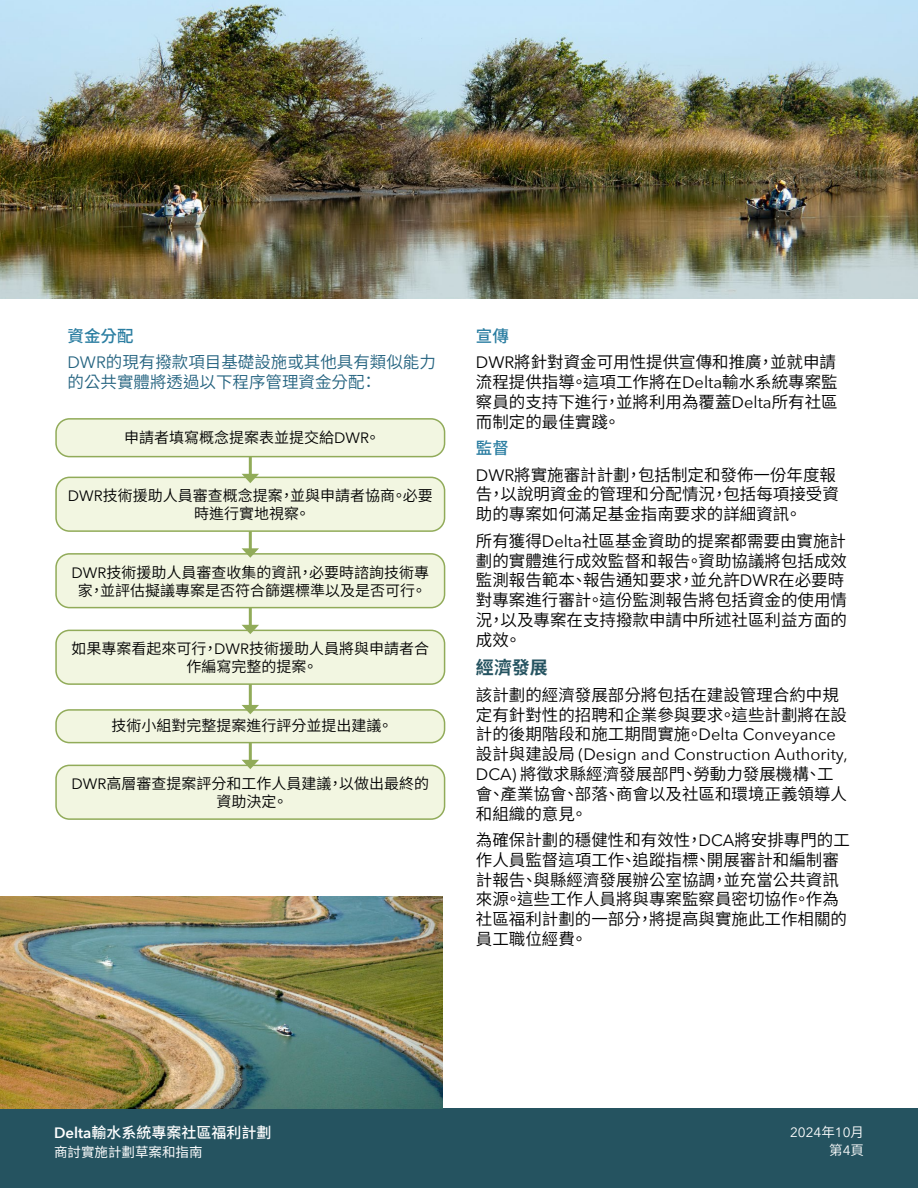
<style>
.page{position:relative;width:918px;height:1188px;background:#fff}
.page>*{position:absolute;margin:0;border:0;box-sizing:border-box;transform-origin:0 0}
.t1{font:700 18px "Source Han Sans TW";color:#255360}
.t2{font:16.5px/19.8px "Source Han Sans TW";color:#000}
.t3{font:16.5px/19.8px "Avenir Next";color:#000}
.t4{font:16.5px/26.5px "Source Han Sans TW";color:#246380}
.t5{font:15px/18px "Source Han Sans TW";color:#000;text-align:center}
.t6{font:500 15px "Source Han Sans TW";color:#fff}
.t7{font:13.5px "Source Han Sans TW";color:#fff}
.t8{font:13.5px "Avenir Next";color:#fff}
.t9{font:13.5px "Source Han Sans TW";color:#fff}
.s1{font-weight:500;color:#2a7da1}
.s2{font-family:"Avenir Next"}
.s3{font-family:"Source Han Sans TW"}
.s4{font-family:"Avenir Next";font-weight:600}
</style>
<div class="page">
<div style="left:0;top:1108px;width:918px;height:80px;background:#255360"></div>
<img style="left:0;top:0;width:918px;height:298px">
<div style="left:56px;top:419px;width:389px;height:38px;background:#f2f6e1;border-radius:14px"></div>
<div style="left:55px;top:418px;width:390px;height:39px;border:2px solid #91ab59;border-radius:14px"></div>
<div style="left:56px;top:477px;width:389px;height:54px;background:#f2f6e1;border-radius:14px"></div>
<div style="left:55px;top:477px;width:390px;height:55px;border:2px solid #91ab59;border-radius:14px"></div>
<div style="left:56px;top:554px;width:389px;height:54px;background:#f2f6e1;border-radius:14px"></div>
<div style="left:55px;top:553px;width:390px;height:55px;border:2px solid #91ab59;border-radius:14px"></div>
<div style="left:56px;top:630px;width:389px;height:54px;background:#f2f6e1;border-radius:14px"></div>
<div style="left:55px;top:630px;width:390px;height:55px;border:2px solid #91ab59;border-radius:14px"></div>
<div style="left:56px;top:710px;width:389px;height:33px;background:#f2f6e1;border-radius:13px"></div>
<div style="left:55px;top:709px;width:390px;height:34px;border:2px solid #91ab59;border-radius:13px"></div>
<div style="left:56px;top:765px;width:389px;height:54px;background:#f2f6e1;border-radius:14px"></div>
<div style="left:55px;top:765px;width:390px;height:55px;border:2px solid #91ab59;border-radius:14px"></div>
<hr style="left:249px;top:457px;width:3px;height:19px;background:#91ab59">
<svg style="left:242px;top:474px;width:17px;height:9px"></svg>
<hr style="left:249px;top:531px;width:3px;height:20px;background:#91ab59">
<svg style="left:242px;top:548px;width:17px;height:10px"></svg>
<hr style="left:249px;top:608px;width:3px;height:19px;background:#91ab59">
<svg style="left:242px;top:625px;width:17px;height:9px"></svg>
<hr style="left:249px;top:684px;width:3px;height:24px;background:#91ab59">
<svg style="left:242px;top:705px;width:17px;height:9px"></svg>
<hr style="left:249px;top:743px;width:3px;height:19px;background:#91ab59">
<svg style="left:242px;top:760px;width:17px;height:9px"></svg>
<img style="left:0;top:896px;width:442px;height:212px">
<p class="t4" style="left:68px;top:323px;width:370px"><span class="s1">資金分配<br></span><span class="s2">DWR</span>的現有撥款項目基礎設施或其他具有類似能力</p>
<p class="t4" style="left:68px;top:369px;width:311px">的公共實體將透過以下程序管理資金分配：</p>
<p class="t5" style="left:124px;top:428px;width:258px">申請者填寫概念提案表並提交給<span class="s2">DWR</span>。</p>
<p class="t5" style="left:68px;top:487px;width:366px"><span class="s2">DWR</span>技術援助人員審查概念提案，並與申請者協商。必要時進行實地視察。</p>
<p class="t5" style="left:72px;top:563px;width:359px"><span class="s2">DWR</span>技術援助人員審查收集的資訊，必要時諮詢技術專家，並評估擬議專案是否符合篩選標準以及是否可行。</p>
<p class="t5" style="left:72px;top:640px;width:359px">如果專案看起來可行，<span class="s2">DWR</span>技術援助人員將與申請者合作編寫完整的提案。</p>
<p class="t5" style="left:112px;top:716px;width:283px">技術小組對完整提案進行評分並提出建議。</p>
<p class="t5" style="left:72px;top:775px;width:359px"><span class="s2">DWR</span>高層審查提案評分和工作人員建議，以做出最終的資助決定。</p>
<p class="t2" style="left:476px;top:323px;width:362px;line-height:26.5px"><span class="s1">宣傳<br></span><span class="s2">DWR</span>將針對資金可用性提供宣傳和推廣，並就申請</p>
<p class="t2" style="left:476px;top:372px;width:363px;text-align:justify">流程提供指導。這項工作將在<span class="s2">Delta</span>輸水系統專案監察員的支持下進行，並將利用為覆蓋<span class="s2">Delta</span>所有社區而制定的最佳實踐。</p>
<p class="t2" style="left:476px;top:435px;width:362px;line-height:26.5px"><span class="s1">監督<br></span><span class="s2">DWR</span>將實施審計計劃，包括制定和發佈一份年度報</p>
<p class="t2" style="left:476px;top:485px;width:364px">告，以說明資金的管理和分配情況，包括每項接受資助的專案如何滿足基金指南要求的詳細資訊。</p>
<p class="t2" style="left:476px;top:531px;width:373px">所有獲得<span class="s2">Delta</span>社區基金資助的提案都需要由實施計劃的實體進行成效監督和報告。資助協議將包括成效監測報告範本、報告通知要求，並允許<span class="s2">DWR</span>在必要時對專案進行審計。這份監測報告將包括資金的使用情況，以及專案在支持撥款申請中所述社區利益方面的成效。</p>
<p class="t1" style="left:476px;top:657px;width:73px">經濟發展</p>
<p class="t2" style="left:476px;top:685px;width:373px">該計劃的經濟發展部分將包括在建設管理合約中規定有針對性的招聘和企業參與要求。這些計劃將在設</p>
<p class="t3" style="left:476px;top:724px;width:373px"><span class="s3">計的後期階段和施工期間實施。</span>Delta Conveyance<span class="s3">設計與建設局</span> (Design and Construction Authority,</p>
<p class="t2" style="left:476px;top:764px;width:373px"><span class="s2">DCA)</span> 將徵求縣經濟發展部門、勞動力發展機構、工會、產業協會、部落、商會以及社區和環境正義領導人和組織的意見。</p>
<p class="t2" style="left:476px;top:830px;width:375px">為確保計劃的穩健性和有效性，<span class="s2">DCA</span>將安排專門的工作人員監督這項工作、追蹤指標、開展審計和編制審計報告、與縣經濟發展辦公室協調，並充當公共資訊來源。這些工作人員將與專案監察員密切協作。作為社區福利計劃的一部分，將提高與實施此工作相關的員工職位經費。</p>
<p class="t6" style="left:54px;top:1124px;width:219px"><span class="s4">Delta</span>輸水系統專案社區福利計劃</p>
<p class="t7" style="left:54px;top:1144px;width:150px">商討實施計劃草案和指南</p>
<p class="t8" style="left:790px;top:1121px;width:75px">2024<span class="s3">年</span>10<span class="s3">月</span></p>
<p class="t9" style="left:829px;top:1143px;width:36px">第<span class="s2">4</span>頁</p>
</div>
